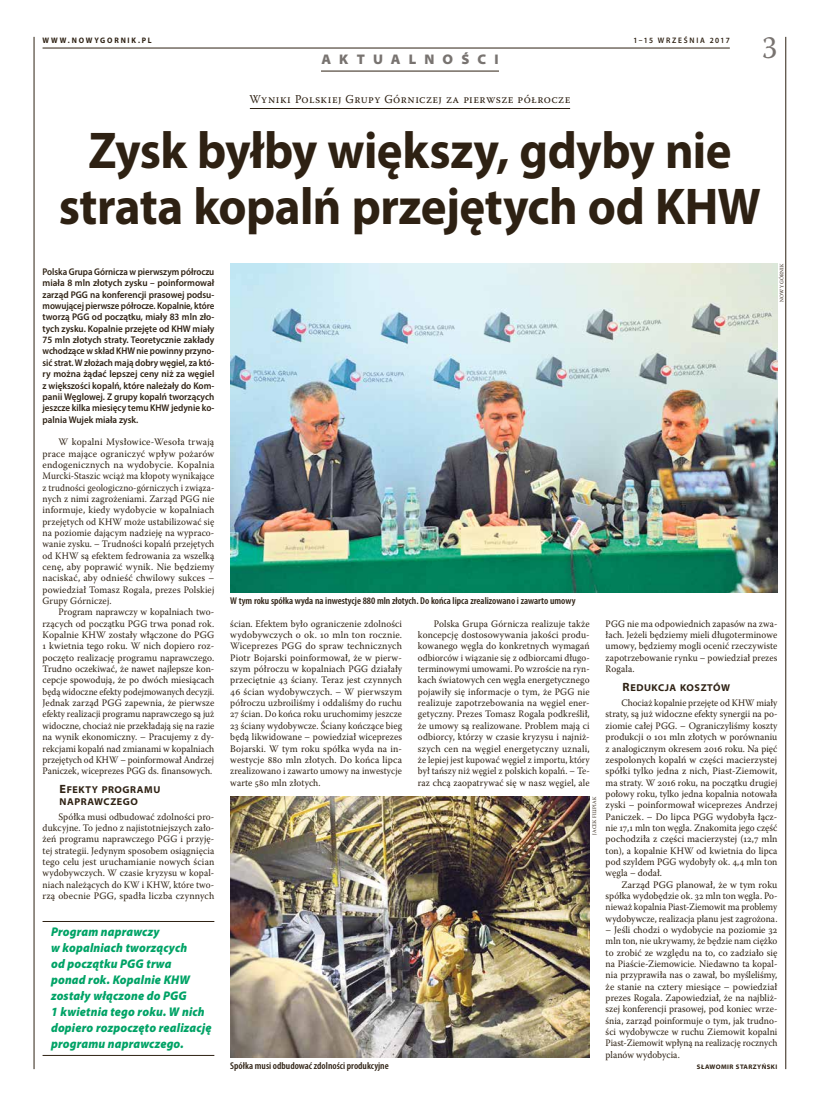
<style>
.page{position:relative;width:820px;height:1106px;background:#fff}
.page>*{position:absolute;margin:0;border:0;box-sizing:border-box;transform-origin:0 0}
.t1{font:700 52px/56px "Myriad Pro";letter-spacing:-.015em;color:#2e2113;text-align:center;scale:.94 1}
.t2{font:32px "Warnock Pro";color:#787370;scale:.94 1}
.t3{font:900 semi-expanded 14px "Myriad Pro";letter-spacing:.61em;color:#787370;scale:.94 1}
.t4{font:italic 900 12.6px/16px "Myriad Pro";letter-spacing:.01em;color:#00a366;scale:.94 1}
.t5{font:12px "Warnock Pro";letter-spacing:.04em;color:#2e2113;scale:.94 1}
.t6{font:10px/12.3px "Myriad Pro Bold Semi Ext SC830";letter-spacing:.06em;color:#2e2113;scale:.94 1}
.t7{font:9.9px/11.3px "Warnock Pro";letter-spacing:.01em;color:#2e2113;text-align:justify;scale:.95 1}
.t8{font:9.9px/11.3px "Warnock Pro";letter-spacing:.01em;color:#2e2113;text-align:justify;scale:.94 1}
.t9{font:9.9px/11.3px "Warnock Pro";letter-spacing:.01em;color:#2e2113;text-align:justify}
.t10{font:9.9px/11.3px "Warnock Pro";letter-spacing:.01em;color:#2e2113;text-align:justify;scale:.92 1}
.t11{font:9.9px/11.3px "Warnock Pro";letter-spacing:.01em;color:#2e2113;text-align:justify;scale:.93 1}
.t12{font:600 condensed 9.9px "Myriad Pro";color:#2e2113;scale:1.04 1}
.t13{font:600 9.7px/11.3px "Myriad Pro";color:#2e2113;text-align:justify;scale:.92 1}
.t14{font:700 8px "Myriad Pro";letter-spacing:.235em;color:#2e2113;scale:.94 1}
.t15{font:600 8px "Myriad Pro";letter-spacing:.23em;color:#2e2113;scale:.94 1}
.t16{font:700 semi-expanded 6.6px "Myriad Pro";letter-spacing:.07em;color:#2e2113;scale:.94 1}
.t17{font:5.3px "Warnock Pro";letter-spacing:.025em;color:#2e2113;scale:.94 1}
.s1{font-size:12px}
</style>
<div class="page">
<hr style="left:34px;top:37px;width:1px;height:1032px;background:#2e2113">
<hr style="left:785px;top:37px;width:1px;height:1032px;background:#2e2113">
<hr style="left:43px;top:48px;width:686px;height:1px;background:#2e2113">
<hr style="left:321px;top:71px;width:178px;height:1px;background:#2e2113">
<hr style="left:250px;top:108px;width:320px;height:1px;background:#2e2113">
<img style="left:230px;top:264px;width:547px;height:328px">
<img style="left:230px;top:797px;width:359px;height:260px">
<hr style="left:43px;top:921px;width:171px;height:1px;background:#2e2113">
<hr style="left:43px;top:1055px;width:171px;height:1px;background:#2e2113">
<p class="t14" style="left:43px;top:35px;width:117px">WWW.NOWYGORNIK.PL</p>
<h3 class="t3" style="left:321px;top:51px;width:190px">AKTUALNOŚCI</h3>
<p class="t15" style="left:633px;top:35px;width:104px">1–15 WRZEŚNIA 2017</p>
<h2 class="t2" style="left:762px;top:28px;width:18px">3</h2>
<p class="t5" style="left:249px;top:92px;width:342px">Wyniki Polskiej Grupy Górniczej za pierwsze półrocze</p>
<h1 class="t1" style="left:59px;top:121px;width:748px">Zysk byłby większy, gdyby nie strata kopalń przejętych od KHW</h1>
<p class="t13" style="left:43px;top:266px;width:188px">Polska Grupa Górnicza w pierwszym półroczu miała 8 mln złotych zysku – poinformował zarząd PGG na konferencji prasowej podsu&shy;mowującej pierwsze półrocze. Kopalnie, które tworzą PGG od początku, miały 83 mln zło&shy;tych zysku. Kopalnie przejęte od KHW miały 75 mln złotych straty. Teoretycznie zakłady wchodzące w skład KHW nie powinny przyno&shy;sić strat. W złożach mają dobry węgiel, za któ&shy;ry można żądać lepszej ceny niż za węgiel z większości kopalń, które należały do Kom&shy;panii Węglowej. Z grupy kopalń tworzących jeszcze kilka miesięcy temu KHW jedynie ko&shy;palnia Wujek miała zysk.</p>
<p class="t9" style="left:43px;top:436px;width:173px;text-indent:16px">W kopalni Mysłowice-Wesoła trwają prace mające ograniczyć wpływ pożarów endogenicznych na wydobycie. Kopalnia Murcki-Staszic wciąż ma kłopoty wynikające z trudności geologiczno-górniczych i związa&shy;nych z nimi zagrożeniami. Zarząd PGG nie informuje, kiedy wydobycie w kopalniach przejętych od KHW może ustabilizować się na poziomie dającym nadzieję na wypraco&shy;wanie zysku. – Trudności kopalń przejętych od KHW są efektem fedrowania za wszelką cenę, aby poprawić wynik. Nie będziemy naciskać, aby odnieść chwilowy sukces – powiedział Tomasz Rogala, prezes Polskiej Grupy Górniczej.</p>
<p class="t7" style="left:43px;top:606px;width:182px;text-indent:16px">Program naprawczy w kopalniach two&shy;rzących od początku PGG trwa ponad rok.<br>Kopalnie KHW zostały włączone do PGG 1 kwietnia tego roku. W nich dopiero roz&shy;poczęto realizację programu naprawczego.<br>Trudno oczekiwać, że nawet najlepsze kon&shy;cepcje spowodują, że po dwóch miesiącach będą widoczne efekty podejmowanych decyzji.<br>Jednak zarząd PGG zapewnia, że pierwsze efekty realizacji programu naprawczego są już widoczne, chociaż nie przekładają się na razie na wynik ekonomiczny. – Pracujemy z dy&shy;rekcjami kopalń nad zmianami w kopalniach przejętych od KHW – poinformował Andrzej Paniczek, wiceprezes PGG ds. finansowych.</p>
<p class="t6" style="left:60px;top:783px;width:109px"><span class="s1">E</span>FEKTY PROGRAMU<br>NAPRAWCZEGO</p>
<p class="t8" style="left:43px;top:810px;width:184px;text-indent:16px">Spółka musi odbudować zdolności pro&shy;dukcyjne. To jedno z najistotniejszych zało&shy;żeń programu naprawczego PGG i przyję&shy;tej strategii. Jedynym sposobem osiągnięcia tego celu jest uruchamianie nowych ścian wydobywczych. W czasie kryzysu w kopal&shy;niach należących do KW i KHW, które two&shy;rzą obecnie PGG, spadła liczba czynnych</p>
<p class="t4" style="left:51px;top:924px;width:172px">Program naprawczy<br>w kopalniach tworzących<br>od początku PGG trwa<br>ponad rok. Kopalnie KHW zostały włączone do PGG<br>1 kwietnia tego roku. W nich dopiero rozpoczęto realizację programu naprawczego.</p>
<p class="t12" style="left:230px;top:595px;width:333px">W tym roku spółka wyda na inwestycje 880 mln złotych. Do końca lipca zrealizowano i zawarto umowy</p>
<p class="t17" style="left:778px;top:301px;width:42px;rotate:-90deg">NOWY GÓRNIK</p>
<p class="t8" style="left:230px;top:617px;width:184px">ścian. Efektem było ograniczenie zdolności wydobywczych o ok. 10 mln ton rocznie.<br>Wiceprezes PGG do spraw technicznych Piotr Bojarski poinformował, że w pierw&shy;szym półroczu w kopalniach PGG działały przeciętnie 43 ściany. Teraz jest czynnych 46 ścian wydobywczych. – W pierwszym półroczu uzbroiliśmy i oddaliśmy do ruchu 27 ścian. Do końca roku uruchomimy jeszcze 23 ściany wydobywcze. Ściany kończące bieg będą likwidowane – powiedział wiceprezes Bojarski. W tym roku spółka wyda na in&shy;westycje 880 mln złotych. Do końca lipca zrealizowano i zawarto umowy na inwestycje warte 580 mln złotych.</p>
<p class="t7" style="left:418px;top:617px;width:182px;text-indent:16px">Polska Grupa Górnicza realizuje także koncepcję dostosowywania jakości produ&shy;kowanego węgla do konkretnych wymagań odbiorców i wiązanie się z odbiorcami długo&shy;terminowymi umowami. Po wzroście na ryn&shy;kach światowych cen węgla energetycznego pojawiły się informacje o tym, że PGG nie realizuje zapotrzebowania na węgiel ener&shy;getyczny. Prezes Tomasz Rogala podkreślił, że umowy są realizowane. Problem mają ci odbiorcy, którzy w czasie kryzysu i najniż&shy;szych cen na węgiel energetyczny uznali, że lepiej jest kupować węgiel z importu, który był tańszy niż węgiel z polskich kopalń. – Te&shy;raz chcą zaopatrywać się w nasz węgiel, ale</p>
<p class="t11" style="left:605px;top:617px;width:186px">PGG nie ma odpowiednich zapasów na zwa&shy;łach. Jeżeli będziemy mieli długoterminowe umowy, będziemy mogli ocenić rzeczywiste zapotrzebowanie rynku – powiedział prezes Rogala.</p>
<p class="t6" style="left:622px;top:681px;width:116px"><span class="s1">R</span>EDUKCJA KOSZTÓW</p>
<p class="t10" style="left:605px;top:697px;width:188px;text-indent:16px">Chociaż kopalnie przejęte od KHW miały straty, są już widoczne efekty synergii na po&shy;ziomie całej PGG. – Ograniczyliśmy koszty produkcji o 101 mln złotych w porównaniu z analogicznym okresem 2016 roku. Na pięć zespolonych kopalń w części macierzystej spółki tylko jedna z nich, Piast-Ziemowit, ma straty. W 2016 roku, na początku drugiej połowy roku, tylko jedna kopalnia notowała zyski – poinformował wiceprezes Andrzej Paniczek. – Do lipca PGG wydobyła łącz&shy;nie 17,1 mln ton węgla. Znakomita jego część pochodziła z części macierzystej (12,7 mln ton), a kopalnie KHW od kwietnia do lipca pod szyldem PGG wydobyły ok. 4,4 mln ton węgla – dodał.</p>
<p class="t9" style="left:605px;top:878px;width:173px;text-indent:16px">Zarząd PGG planował, że w tym roku spółka wydobędzie ok. 32 mln ton węgla. Po&shy;nieważ kopalnia Piast-Ziemowit ma problemy wydobywcze, realizacja planu jest zagrożona.</p>
<p class="t7" style="left:605px;top:924px;width:182px">– Jeśli chodzi o wydobycie na poziomie 32 mln ton, nie ukrywamy, że będzie nam ciężko to zrobić ze względu na to, co zadziało się na Piaście-Ziemowicie. Niedawno ta kopal&shy;nia przyprawiła nas o zawał, bo myśleliśmy, że stanie na cztery miesiące – powiedział prezes Rogala. Zapowiedział, że na najbliż&shy;szej konferencji prasowej, pod koniec wrze&shy;śnia, zarząd poinformuje o tym, jak trudno&shy;ści wydobywcze w ruchu Ziemowit kopalni Piast-Ziemowit wpłyną na realizację rocznych planów wydobycia.</p>
<p class="t16" style="left:696px;top:1063px;width:87px">SŁAWOMIR STARZYŃSKI</p>
<p class="t17" style="left:591px;top:834px;width:42px;rotate:-90deg">JACEK FILIPIAK</p>
<p class="t12" style="left:230px;top:1060px;width:154px">Spółka musi odbudować zdolności produkcyjne</p>
</div>
